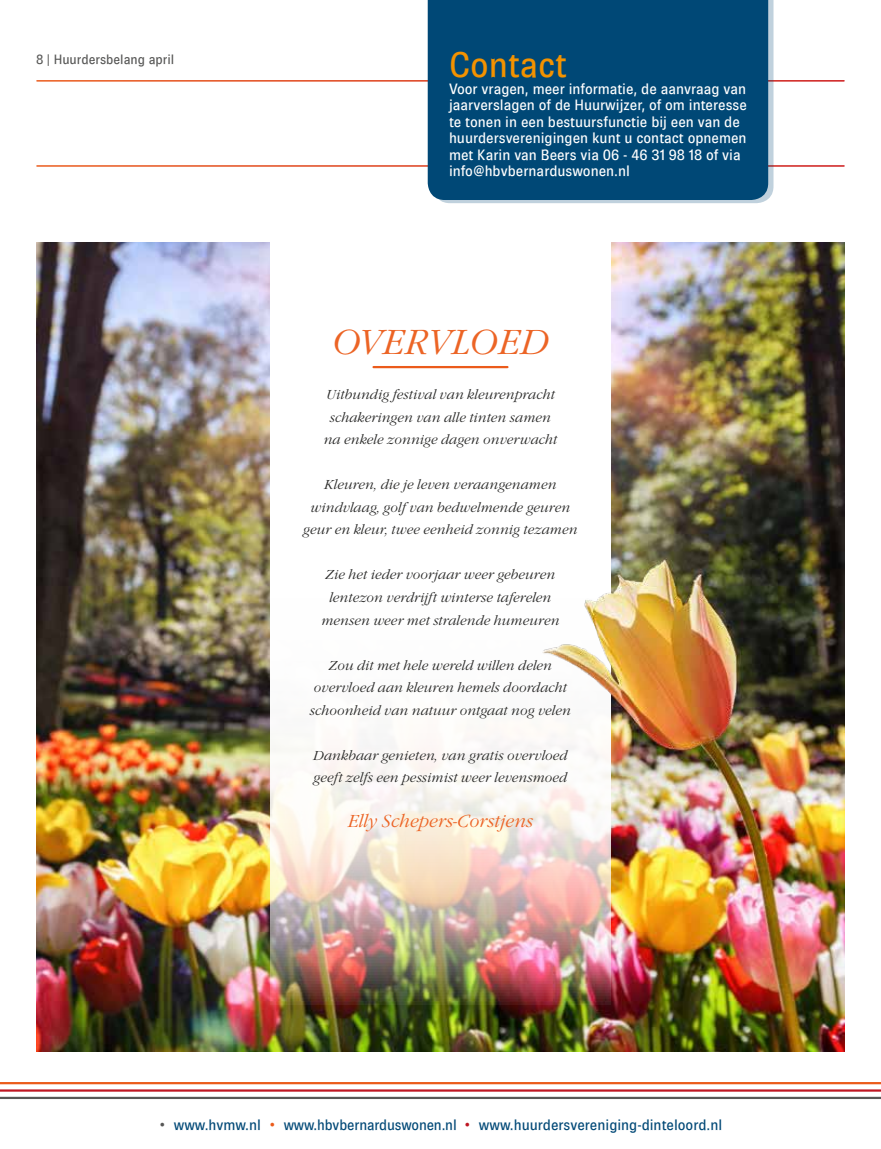
<style>
.page{position:relative;width:881px;height:1149px;background:#fff}
.page>*{position:absolute;margin:0;border:0;box-sizing:border-box;transform-origin:0 0}
.t1{font:italic 36px "Garamond Lit ITC";color:#ec6425}
.t2{font:36px "Brown";color:#f39200}
.t3{font:italic 18px "Garamond Lit ITC";color:#ec6425}
.t4{font:15px/16.5px "Brown";color:#fff}
.t5{font:15px "Brown";color:#004876}
.t6{font:italic 13.5px/22.5px "Garamond Lit ITC";color:#282827;text-align:center}
.t7{font:13.5px "Brown";color:#575756}
.s1{color:#575756}
.s2{color:#eb5b1b}
.s3{color:#be1622}
</style>
<div class="page">
<img style="left:36px;top:242px;width:808px;height:808px">
<hr style="left:0;top:1096px;width:880px;height:2px;background:#575756">
<hr style="left:0;top:1089px;width:880px;height:2px;background:#be1622">
<hr style="left:0;top:1081px;width:880px;height:2px;background:#eb5b1b">
<svg style="left:440px;top:0;width:333px;height:203px;background:#adc2d1"></svg>
<div style="left:427px;top:0;width:340px;height:200px;background:#004876"></div>
<img style="left:270px;top:242px;width:340px;height:762px">
<hr style="left:373px;top:366px;width:134px;height:2px;background:#eb5b1b">
<p class="t7" style="left:36px;top:52px;width:140px">8 | Huurdersbelang april</p>
<h1 class="t2" style="left:449px;top:45px;width:119px">Contact</h1>
<p class="t4" style="left:449px;top:80px;width:299px">Voor vragen, meer informatie, de aanvraag van jaarverslagen of de Huurwijzer, of om interesse te tonen in een bestuursfunctie bij een van de huurdersverenigingen kunt u contact opnemen met Karin van Beers via 06 - 46 31 98 18 of via info@hbvbernarduswonen.nl</p>
<h1 class="t1" style="left:332px;top:322px;width:218px">OVERVLOED</h1>
<p class="t6" style="left:323px;top:384px;width:235px">Uitbundig festival van kleurenpracht schakeringen van alle tinten samen na enkele zonnige dagen onverwacht</p>
<p class="t6" style="left:303px;top:474px;width:276px">Kleuren, die je leven veraangenamen windvlaag, golf van bedwelmende geuren geur en kleur, twee eenheid zonnig tezamen</p>
<p class="t6" style="left:321px;top:564px;width:240px">Zie het ieder voorjaar weer gebeuren lentezon verdrijft winterse taferelen mensen weer met stralende humeuren</p>
<p class="t6" style="left:310px;top:654px;width:262px">Zou dit met hele wereld willen delen overvloed aan kleuren hemels doordacht schoonheid van natuur ontgaat nog velen</p>
<p class="t6" style="left:313px;top:744px;width:256px;text-align:left">Dankbaar genieten, van gratis overvloed geeft zelfs een pessimist weer levensmoed</p>
<h2 class="t3" style="left:347px;top:811px;width:187px">Elly Schepers-Corstjens</h2>
<p class="t5" style="left:159px;top:1116px;width:564px"><span class="s1">•</span> www.hvmw.nl <span class="s2">•</span> www.hbvbernarduswonen.nl <span class="s3">•</span> www.huurdersvereniging-dinteloord.nl</p>
</div>
